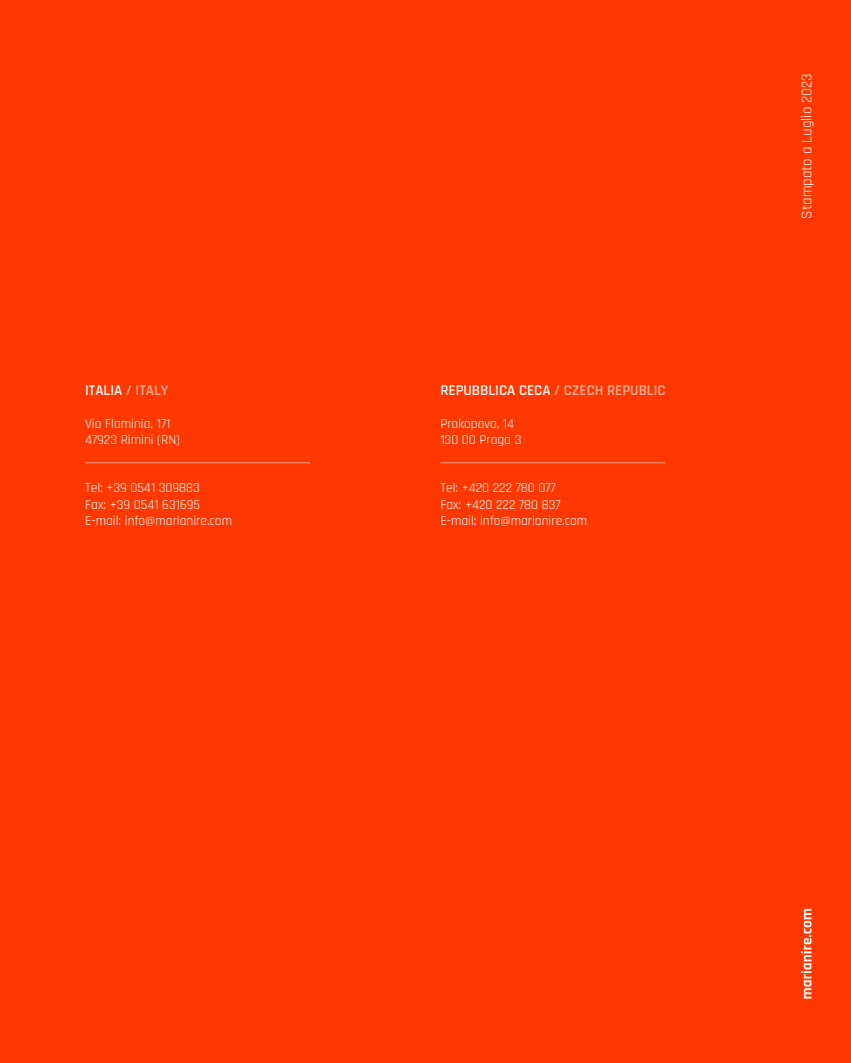
<style>
.page{position:relative;width:851px;height:1063px;background:#fff}
.page>*{position:absolute;margin:0;border:0;box-sizing:border-box;transform-origin:0 0}
.t1{font:600 15px "Rajdhani";color:#fff}
.t2{font:15px "Rajdhani";color:#fff}
.t3{font:13.5px/16.2px "Rajdhani";color:#fff}
.s1{color:rgb(255 255 255/.6)}
</style>
<div class="page">
<div style="left:0;top:0;width:850px;height:1063px;background:#ff3800"></div>
<hr style="left:85px;top:462px;width:225px;height:1px;background:#fff">
<hr style="left:440px;top:462px;width:225px;height:1px;background:#fff">
<svg style="left:800px;top:909px;width:11px;height:90px"></svg>
<p class="t1" style="left:85px;top:381px;width:85px">ITALIA <span class="s1">/ ITALY</span></p>
<p class="t3" style="left:85px;top:416px;width:96px">Via Flaminia, 171<br>47923 Rimini (RN)</p>
<p class="t3" style="left:85px;top:480px;width:148px">Tel: +39 0541 309883<br>Fax: +39 0541 631695<br>E-mail: info@marianire.com</p>
<p class="t1" style="left:440px;top:381px;width:227px">REPUBBLICA CECA <span class="s1">/ CZECH REPUBLIC</span></p>
<p class="t3" style="left:440px;top:416px;width:82px">Prokopova, 14<br>130 00 Praga 3</p>
<p class="t3" style="left:440px;top:480px;width:148px">Tel: +420 222 780 077<br>Fax: +420 222 780 837<br>E-mail: info@marianire.com</p>
<p class="t2" style="left:798px;top:219px;width:147px;rotate:-90deg">Stampato a Luglio 2023</p>
</div>
